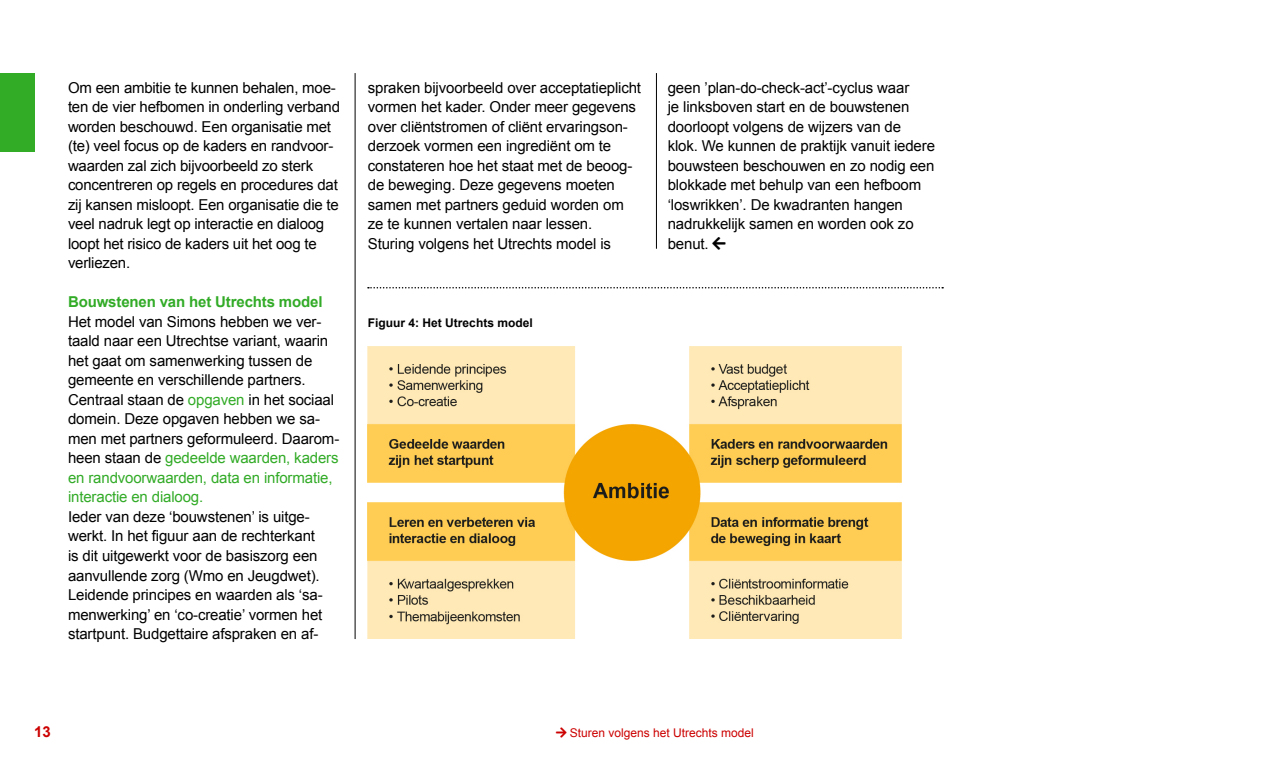
<style>
.page{position:relative;width:1276px;height:766px;background:#fff}
.page>*{position:absolute;margin:0;border:0;box-sizing:border-box;transform-origin:0 0}
.t1{font:15px/19.5px "Arial";letter-spacing:-.01em;color:#000}
.t2{font:700 15px "Arial";letter-spacing:-.01em;color:#32ab27}
.t3{font:700 15px "Arial";color:#c00}
.t4{font:12px "Arial";color:#c00}
.t5{font:700 12px "Arial";color:#000}
.s1{color:#32ab27}
</style>
<div class="page">
<hr style="left:656px;top:73px;width:1px;height:176px;background:#000">
<hr style="left:355px;top:73px;width:1px;height:566px;background:#000">
<div style="left:0;top:73px;width:34px;height:78px;background:#32ab27"></div>
<svg style="left:368px;top:287px;width:575px;height:1px"></svg>
<img style="left:368px;top:346px;width:533px;height:292px">
<p class="t1" style="left:68px;top:78px;width:273px">Om een ambitie te kunnen behalen, moe&shy;ten de vier hefbomen in onderling verband worden beschouwd. Een organisatie met (te) veel focus op de kaders en randvoor&shy;waarden zal zich bijvoorbeeld zo sterk concentreren op regels en procedures dat zij kansen misloopt. Een organisatie die te veel nadruk legt op interactie en dialoog loopt het risico de kaders uit het oog te verliezen.</p>
<h2 class="t2" style="left:68px;top:292px;width:256px">Bouwstenen van het Utrechts model</h2>
<p class="t1" style="left:68px;top:312px;width:273px">Het model van Simons hebben we ver&shy;taald naar een Utrechtse variant, waarin het gaat om samenwerking tussen de gemeente en verschillende partners.<br>Centraal staan de <span class="s1">opgaven</span> in het sociaal domein. Deze opgaven hebben we sa&shy;men met partners geformuleerd. Daarom&shy;heen staan de <span class="s1">gedeelde waarden, kaders en randvoorwaarden, data en informatie, interactie en dialoog.<br></span>Ieder van deze ‘bouwstenen’ is uitge&shy;werkt. In het figuur aan de rechterkant<br>is dit uitgewerkt voor de basiszorg een aanvullende zorg (Wmo en Jeugdwet).<br>Leidende principes en waarden als ‘sa&shy;menwerking’ en ‘co-creatie’ vormen het startpunt. Budgettaire afspraken en af-</p>
<p class="t1" style="left:368px;top:78px;width:275px">spraken bijvoorbeeld over acceptatieplicht vormen het kader. Onder meer gegevens over cliëntstromen of cliënt ervaringson&shy;derzoek vormen een ingrediënt om te constateren hoe het staat met de beoog&shy;de beweging. Deze gegevens moeten samen met partners geduid worden om ze te kunnen vertalen naar lessen.</p>
<p class="t1" style="left:368px;top:234px;width:245px">Sturing volgens het Utrechts model is</p>
<p class="t1" style="left:668px;top:78px;width:269px">geen ’plan-do-check-act’-cyclus waar<br>je linksboven start en de bouwstenen doorloopt volgens de wijzers van de klok. We kunnen de praktijk vanuit iedere bouwsteen beschouwen en zo nodig een blokkade met behulp van een hefboom ‘loswrikken’. De kwadranten hangen nadrukkelijk samen en worden ook zo benut. □▼</p>
<p class="t5" style="left:368px;top:314px;width:166px">Figuur 4: Het Utrechts model</p>
<p class="t3" style="left:34px;top:721px;width:18px">13</p>
<p class="t4" style="left:556px;top:724px;width:199px">□▼ Sturen volgens het Utrechts model</p>
</div>
